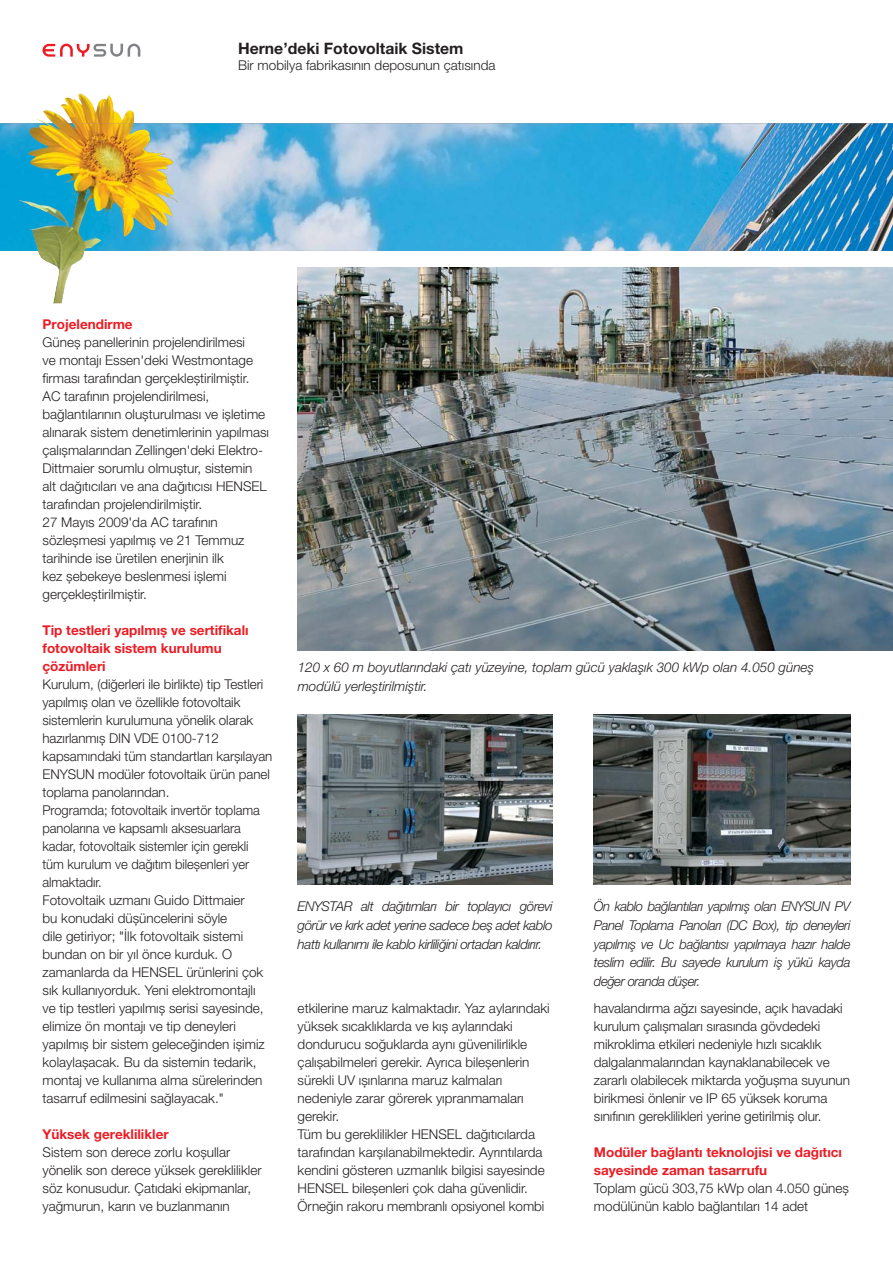
<style>
.page{position:relative;width:893px;height:1263px;background:#fff}
.page>*{position:absolute;margin:0;border:0;box-sizing:border-box;transform-origin:0 0}
.t1{font:700 15.75px "Helvetica Neue LT Pro";color:#231f20}
.t2{font:300 13.5px/18px "Helvetica Neue LT Pro";color:#231f20}
.t3{font:italic 300 13.5px/18.8px "Helvetica Neue LT Pro";letter-spacing:-.03em;color:#231f20;text-align:justify}
.t4{font:700 13.5px/18px "Helvetica Neue LT Pro";color:#ed1c24}
.t5{font:italic 300 13.5px/18.8px "Helvetica Neue LT Pro";color:#231f20}
</style>
<div class="page">
<img style="left:594px;top:714px;width:256px;height:170px">
<img style="left:298px;top:714px;width:255px;height:170px">
<img style="left:298px;top:267px;width:595px;height:383px">
<img style="left:0;top:123px;width:893px;height:128px">
<img style="left:79px;top:198px;width:814px;height:53px">
<svg style="left:43px;top:44px;width:97px;height:13px"></svg>
<p class="t1" style="left:238px;top:43px;width:227px">Herne’deki Fotovoltaik Sistem</p>
<p class="t2" style="left:238px;top:58px;width:259px">Bir mobilya fabrikasının deposunun çatısında</p>
<p class="t4" style="left:43px;top:316px;width:92px">Projelendirme</p>
<p class="t2" style="left:43px;top:334px;width:228px">Güneș panellerinin projelendirilmesi<br>ve montajı Essen'deki Westmontage firması tarafından gerçekleștirilmiștir.<br>AC tarafının projelendirilmesi, bağlantılarının olușturulması ve ișletime alınarak sistem denetimlerinin yapılması çalıșmalarından Zellingen'deki Elektro-Dittmaier sorumlu olmuștur, sistemin alt dağıtıcıları ve ana dağıtıcısı HENSEL tarafından projelendirilmiștir.<br>27 Mayıs 2009'da AC tarafının sözleșmesi yapılmıș ve 21 Temmuz tarihinde ise üretilen enerjinin ilk<br>kez șebekeye beslenmesi ișlemi gerçekleștirilmiștir.</p>
<p class="t4" style="left:43px;top:622px;width:208px">Tip testleri yapılmıș ve sertifikalı fotovoltaik sistem kurulumu çözümleri</p>
<p class="t2" style="left:43px;top:676px;width:231px">Kurulum, (diğerleri ile birlikte) tip Testleri yapılmıș olan ve özellikle fotovoltaik sistemlerin kurulumuna yönelik olarak hazırlanmıș DIN VDE 0100-712 kapsamındaki tüm standartları karșılayan ENYSUN modüler fotovoltaik ürün panel toplama panolarından.<br>Programda; fotovoltaik invertör toplama panolarına ve kapsamlı aksesuarlara kadar, fotovoltaik sistemler için gerekli tüm kurulum ve dağıtım bileșenleri yer almaktadır.<br>Fotovoltaik uzmanı Guido Dittmaier<br>bu konudaki düșüncelerini söyle<br>dile getiriyor; "İlk fotovoltaik sistemi bundan on bir yıl önce kurduk. O zamanlarda da HENSEL ürünlerini çok sık kullanıyorduk. Yeni elektromontajlı<br>ve tip testleri yapılmıș serisi sayesinde, elimize ön montajı ve tip deneyleri yapılmıș bir sistem geleceğinden ișimiz kolaylașacak. Bu da sistemin tedarik, montaj ve kullanıma alma sürelerinden tasarruf edilmesini sağlayacak."</p>
<p class="t4" style="left:43px;top:1126px;width:128px">Yüksek gereklilikler</p>
<p class="t2" style="left:43px;top:1144px;width:221px">Sistem son derece zorlu koșullar yönelik son derece yüksek gereklilikler söz konusudur. Çatıdaki ekipmanlar, yağmurun, karın ve buzlanmanın</p>
<p class="t5" style="left:298px;top:660px;width:518px">120 x 60 m boyutlarındaki çatı yüzeyine, toplam gücü yaklaşık 300 kWp olan 4.050 güneş modülü yerleştirilmiştir.</p>
<p class="t3" style="left:298px;top:899px;width:257px">ENYSTAR alt dağıtımları bir toplayıcı görevi görür ve kırk adet yerine sadece beş adet kablo hattı kullanımı ile kablo kirliliğini ortadan kaldırır.</p>
<p class="t3" style="left:594px;top:899px;width:258px">Ön kablo bağlantıları yapılmış olan ENYSUN PV Panel Toplama Panoları (DC Box), tip deneyleri yapılmış ve Uc bağlantısı yapılmaya hazır halde teslim edilir. Bu sayede kurulum iş yükü kayda değer oranda düşer.</p>
<p class="t2" style="left:298px;top:1000px;width:254px">etkilerine maruz kalmaktadır. Yaz aylarındaki yüksek sıcaklıklarda ve kıș aylarındaki dondurucu soğuklarda aynı güvenilirlikle çalıșabilmeleri gerekir. Ayrıca bileșenlerin sürekli UV ıșınlarına maruz kalmaları nedeniyle zarar görerek yıpranmamaları gerekir.<br>Tüm bu gereklilikler HENSEL dağıtıcılarda tarafından karșılanabilmektedir. Ayrıntılarda kendini gösteren uzmanlık bilgisi sayesinde HENSEL bileșenleri çok daha güvenlidir.<br>Örneğin rakoru membranlı opsiyonel kombi</p>
<p class="t2" style="left:594px;top:1000px;width:258px">havalandırma ağzı sayesinde, açık havadaki kurulum çalıșmaları sırasında gövdedeki mikroklima etkileri nedeniyle hızlı sıcaklık dalgalanmalarından kaynaklanabilecek ve zararlı olabilecek miktarda yoğușma suyunun birikmesi önlenir ve IP 65 yüksek koruma sınıfının gereklilikleri yerine getirilmiș olur.</p>
<p class="t4" style="left:594px;top:1144px;width:250px">Modüler bağlantı teknolojisi ve dağıtıcı sayesinde zaman tasarrufu</p>
<p class="t2" style="left:594px;top:1180px;width:257px">Toplam gücü 303,75 kWp olan 4.050 güneș modülünün kablo bağlantıları 14 adet</p>
</div>
